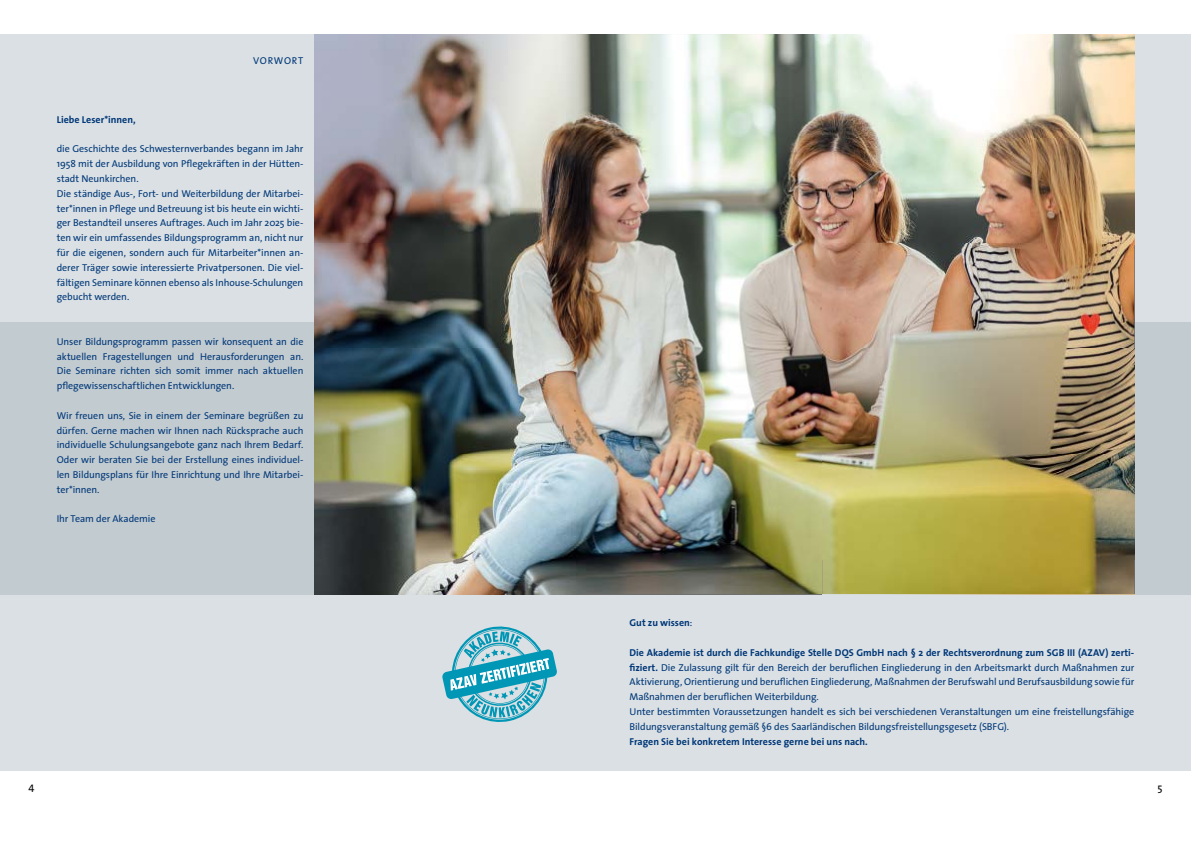
<style>
.page{position:relative;width:1191px;height:842px;background:#fff}
.page>*{position:absolute;margin:0;border:0;box-sizing:border-box;transform-origin:0 0}
.t1{font:11px "The Sans Regular Caps";color:#000}
.t2{font:10px/14.8px "The Sans";letter-spacing:-.005em;color:#003778}
.t3{font:700 10px "The Sans";color:#003778}
.t4{font:10px "The Sans Regular Caps";letter-spacing:.07em;color:#003778}
.s1{font-weight:400}
.s2{font-weight:700}
</style>
<div class="page">
<div style="left:0;top:34px;width:1191px;height:736px;background:#dae0e3"></div>
<div style="left:0;top:322px;width:1191px;height:272px;background:#c2cbd0"></div>
<img style="left:575px;top:34px;width:247px;height:560px">
<img style="left:315px;top:34px;width:260px;height:560px">
<svg style="left:822px;top:594px;width:312px;height:1px"></svg>
<img style="left:822px;top:34px;width:312px;height:560px">
<svg style="left:442px;top:626px;width:115px;height:96px"></svg>
<p class="t4" style="left:253px;top:55px;width:52px">VORWORT</p>
<p class="t3" style="left:57px;top:111px;width:81px">Liebe Leser*innen,</p>
<p class="t2" style="left:57px;top:141px;width:248px">die Geschichte des Schwesternverbandes be gann im Jahr 1958 mit der Ausbildung von Pflegekräften in der Hütten&shy;stadt Neun kirchen.<br>Die ständige Aus-, Fort- und Weiterbildung der Mitarbei&shy;ter*innen in Pflege und Betreuung ist bis heute ein wichti&shy;ger Bestandteil unseres Auftrages. Auch im Jahr 2025 bie&shy;ten wir ein umfassendes Bildungsprogramm an, nicht nur für die eigenen, sondern auch für Mitarbeiter*innen an&shy;derer Träger sowie interessierte Privatpersonen. Die viel&shy;fältigen Seminare können ebenso als Inhouse-Schulungen gebucht werden.</p>
<p class="t2" style="left:57px;top:334px;width:248px;text-align:justify">Unser Bildungsprogramm passen wir konsequent an die aktuellen Fragestellungen und Herausforderungen an.<br>Die Seminare richten sich somit immer nach aktuellen pflegewissenschaftlichen Entwicklungen.</p>
<p class="t2" style="left:57px;top:408px;width:248px;text-align:justify">Wir freuen uns, Sie in einem der Seminare be grüßen zu dürfen. Gerne machen wir Ihnen nach Rücksprache auch individuelle Schulungsangebote ganz nach Ihrem Bedarf.<br>Oder wir beraten Sie bei der Erstellung eines individuel&shy;len Bildungsplans für Ihre Einrichtung und Ihre Mitarbei&shy;ter*innen.</p>
<p class="t2" style="left:57px;top:511px;width:100px">Ihr Team der Akademie</p>
<p class="t3" style="left:629px;top:614px;width:64px">Gut zu wissen<span class="s1">:</span></p>
<p class="t2" style="left:629px;top:645px;width:506px"><span class="s2">Die Akademie ist durch die Fachkundige Stelle DQS GmbH nach § 2 der Rechtsverordnung zum SGB III (AZAV) zerti&shy;fiziert.</span> Die Zulassung gilt für den Bereich der beruflichen Eingliederung in den Arbeitsmarkt durch Maßnahmen zur Aktivierung, Orientierung und beruflichen Eingliederung, Maßnahmen der Berufswahl und Berufsaus bildung sowie für Maßnahmen der beruflichen Weiterbildung.<br>Unter bestimmten Voraussetzungen handelt es sich bei verschiedenen Veranstaltungen um eine freistellungsfähige Bildungsveranstaltung gemäß §6 des Saarländischen Bildungsfreistellungsgesetz (SBFG).</p>
<p class="t3" style="left:629px;top:733px;width:240px">Fragen Sie bei konkretem Interesse gerne bei uns nach.</p>
<p class="t1" style="left:28px;top:782px;width:7px">4</p>
<p class="t1" style="left:1157px;top:783px;width:7px">5</p>
</div>
